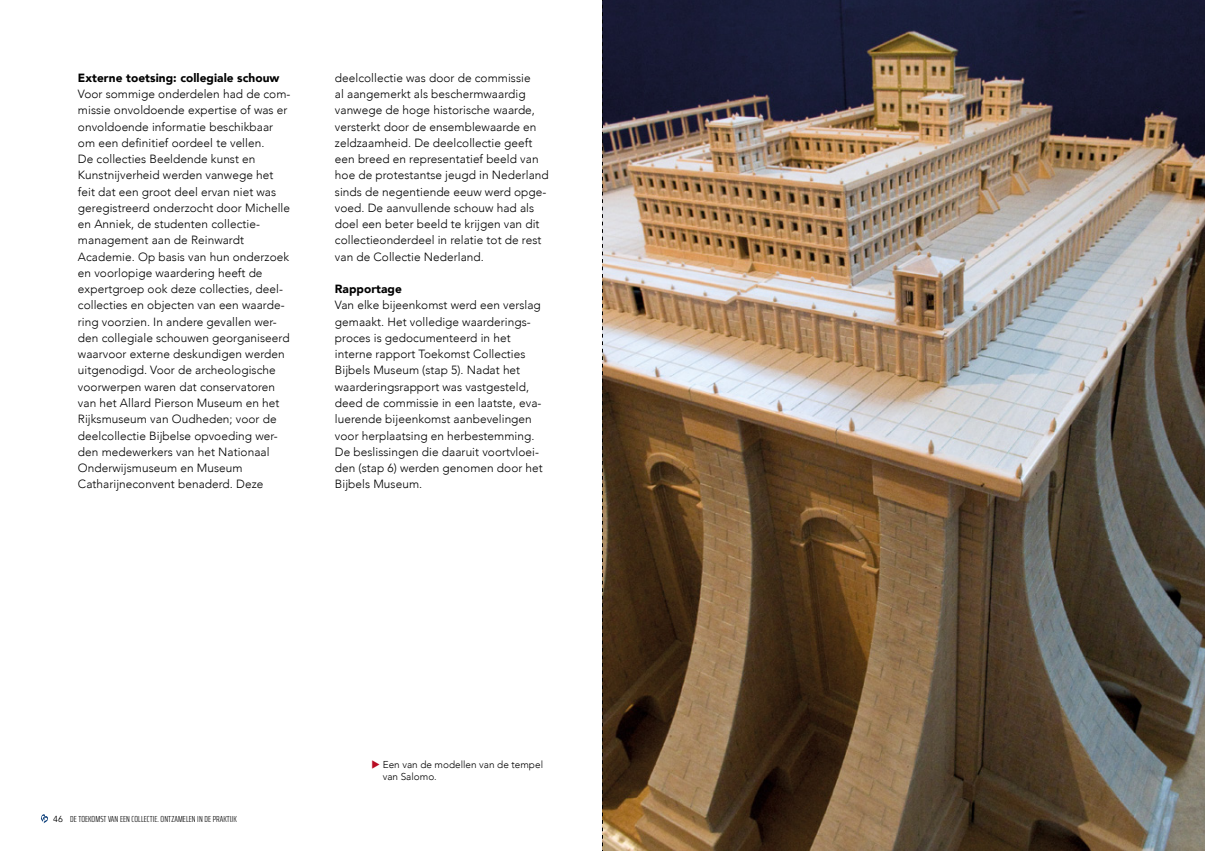
<style>
.page{position:relative;width:1205px;height:851px;background:#fff}
.page>*{position:absolute;margin:0;border:0;box-sizing:border-box;transform-origin:0 0}
.Body_tekst{font:300 11.88px/16.2px "Avenir";letter-spacing:.005em;color:#000}
.TK{font:900 11.88px "Avenir";letter-spacing:.005em;color:#000}
.Bijschrift{font:300 10px/12.5px "Avenir";color:#000}
.t1{font:300 extra-condensed 8.75px "Saira";letter-spacing:.01em;color:#000}
.s1{font-family:"Avenir";font-weight:400;font-stretch:normal}
.s2{color:#b80c23}
</style>
<div class="page">
<svg style="left:41px;top:814px;width:7px;height:9px"></svg>
<img style="left:603px;top:0;width:602px;height:850px">
<svg style="left:602px;top:0;width:1px;height:850px"></svg>
<p class="TK" style="left:78px;top:67px;width:203px">Externe toetsing: collegiale schouw</p>
<p class="Body_tekst" style="left:78px;top:86px;width:214px">Voor sommige onderdelen had de com&shy;missie onvoldoende expertise of was er onvoldoende informatie beschikbaar om een definitief oordeel te vellen.<br>De collecties Beeldende kunst en Kunstnijverheid werden vanwege het feit dat een groot deel ervan niet was geregistreerd onderzocht door Michelle en Anniek, de studenten collectie&shy;management aan de Reinwardt Academie. Op basis van hun onderzoek en voorlopige waardering heeft de expertgroep ook deze collecties, deel&shy;collecties en objecten van een waarde&shy;ring voorzien. In andere gevallen wer&shy;den collegiale schouwen georganiseerd waarvoor externe deskundigen werden uitgenodigd. Voor de archeologische voorwerpen waren dat conservatoren van het Allard Pierson Museum en het Rijksmuseum van Oudheden; voor de deelcollectie Bijbelse opvoeding wer&shy;den medewerkers van het Nationaal Onderwijsmuseum en Museum Catharijneconvent benaderd. Deze</p>
<p class="Body_tekst" style="left:335px;top:70px;width:215px">deelcollectie was door de commissie<br>al aangemerkt als beschermwaardig vanwege de hoge historische waarde, versterkt door de ensemblewaarde en zeldzaamheid. De deelcollectie geeft een breed en representatief beeld van hoe de protestantse jeugd in Nederland sinds de negentiende eeuw werd opge&shy;voed. De aanvullende schouw had als doel een beter beeld te krijgen van dit collectieonderdeel in relatie tot de rest van de Collectie Nederland.</p>
<p class="TK" style="left:335px;top:279px;width:69px">Rapportage</p>
<p class="Body_tekst" style="left:335px;top:297px;width:209px">Van elke bijeenkomst werd een verslag gemaakt. Het volledige waarderings&shy;proces is gedocumenteerd in het interne rapport Toekomst Collecties Bijbels Museum (stap 5). Nadat het waarderingsrapport was vastgesteld, deed de commissie in een laatste, eva&shy;luerende bijeenkomst aanbevelingen voor herplaatsing en herbestemming.<br>De beslissingen die daaruit voortvloei&shy;den (stap 6) werden genomen door het Bijbels Museum.</p>
<p class="t1" style="left:53px;top:812px;width:185px"><span class="s1">46</span> DE TOEKOMST VAN EEN COLLECTIE. ONTZAMELEN IN DE PRAKTIJK</p>
<p class="Bijschrift" style="left:383px;top:757px;width:162px;text-indent:-11px"><span class="s2">◆</span> Een van de modellen van de tempel van Salomo.</p>
</div>
